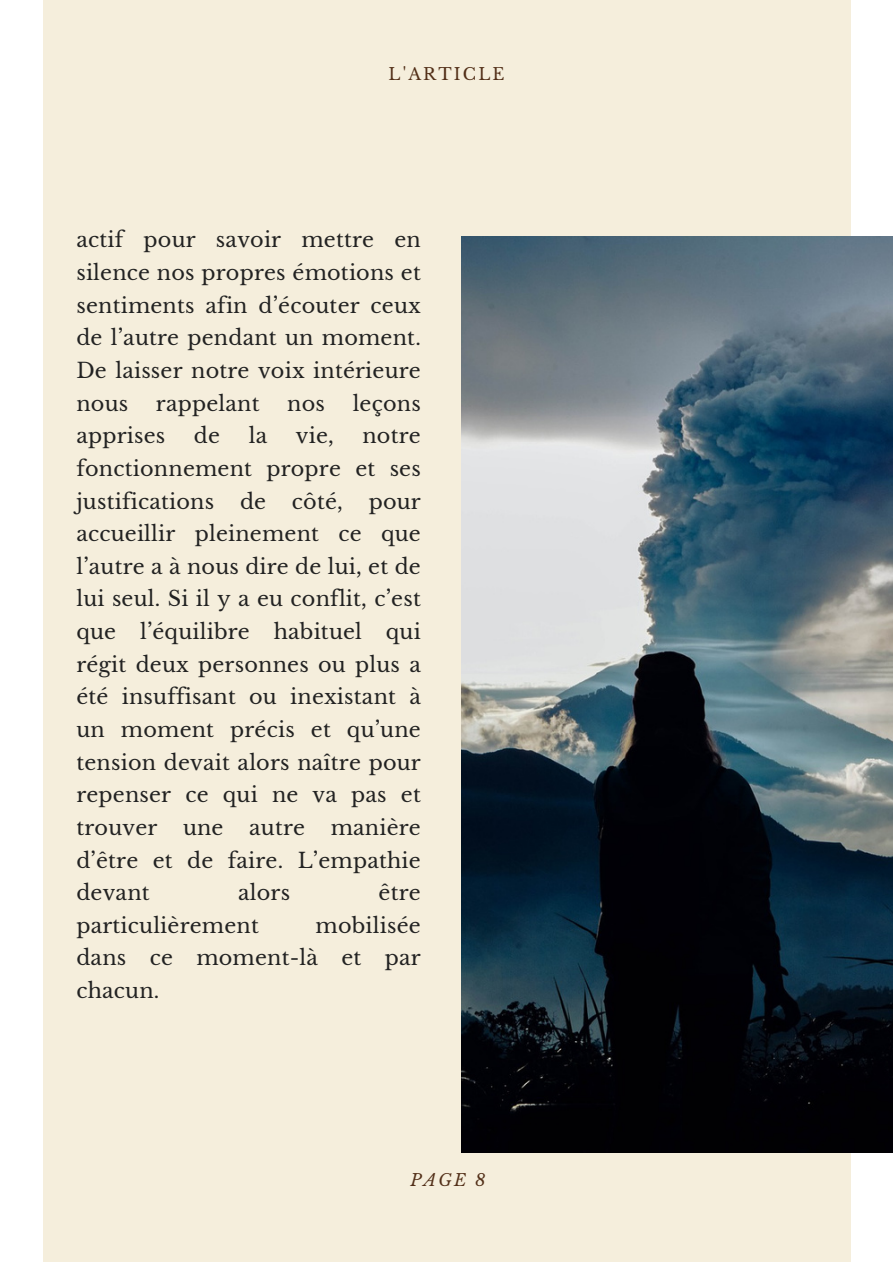
<style>
.page{position:relative;width:893px;height:1264px;background:#fff}
.page>*{position:absolute;margin:0;border:0;box-sizing:border-box;transform-origin:0 0}
.t1{font:20.7px/32.5px "Libre Baskerville";letter-spacing:.01em;color:#222;text-align:justify}
.t2{font:16.5px "Libre Baskerville";letter-spacing:.13em;color:#522f18}
.t3{font:italic 16.5px "Libre Baskerville";color:#522f18}
</style>
<div class="page">
<div style="left:43px;top:0;width:807px;height:1261px;background:#f5eedc"></div>
<img style="left:462px;top:236px;width:430px;height:916px">
<p class="t2" style="left:388px;top:64px;width:117px">L'ARTICLE</p>
<p class="t1" style="left:76px;top:224px;width:346px">actif pour savoir mettre en silence nos propres émotions et sentiments afin d’écouter ceux de l’autre pendant un moment.<br>De laisser notre voix intérieure nous</p>
<p class="t1" style="left:156px;top:387px;width:105px">rappelant</p>
<p class="t1" style="left:287px;top:387px;width:39px">nos</p>
<p class="t1" style="left:352px;top:387px;width:70px">leçons</p>
<p class="t1" style="left:76px;top:420px;width:90px">apprises</p>
<p class="t1" style="left:194px;top:420px;width:28px">de</p>
<p class="t1" style="left:249px;top:420px;width:20px">la</p>
<p class="t1" style="left:296px;top:420px;width:39px">vie,</p>
<p class="t1" style="left:76px;top:420px;width:346px;text-indent:286px">notre fonctionnement propre et ses justifications de côté, pour accueillir pleinement ce que l’autre a à nous dire de lui, et de lui seul. Si il y a eu conflit, c’est que l’équilibre habituel qui régit deux personnes ou plus a été insuffisant ou inexistant à un moment précis et qu’une tension devait alors naître pour repenser ce qui ne va pas et trouver une autre manière d’être et de faire. L’empathie devant</p>
<p class="t1" style="left:238px;top:876px;width:53px">alors</p>
<p class="t1" style="left:378px;top:876px;width:44px">être</p>
<p class="t1" style="left:76px;top:909px;width:184px">particulièrement</p>
<p class="t1" style="left:76px;top:909px;width:346px;text-indent:239px">mobilisée dans ce moment-là et par chacun.</p>
<p class="t3" style="left:410px;top:1169px;width:77px">PAGE 8</p>
</div>
